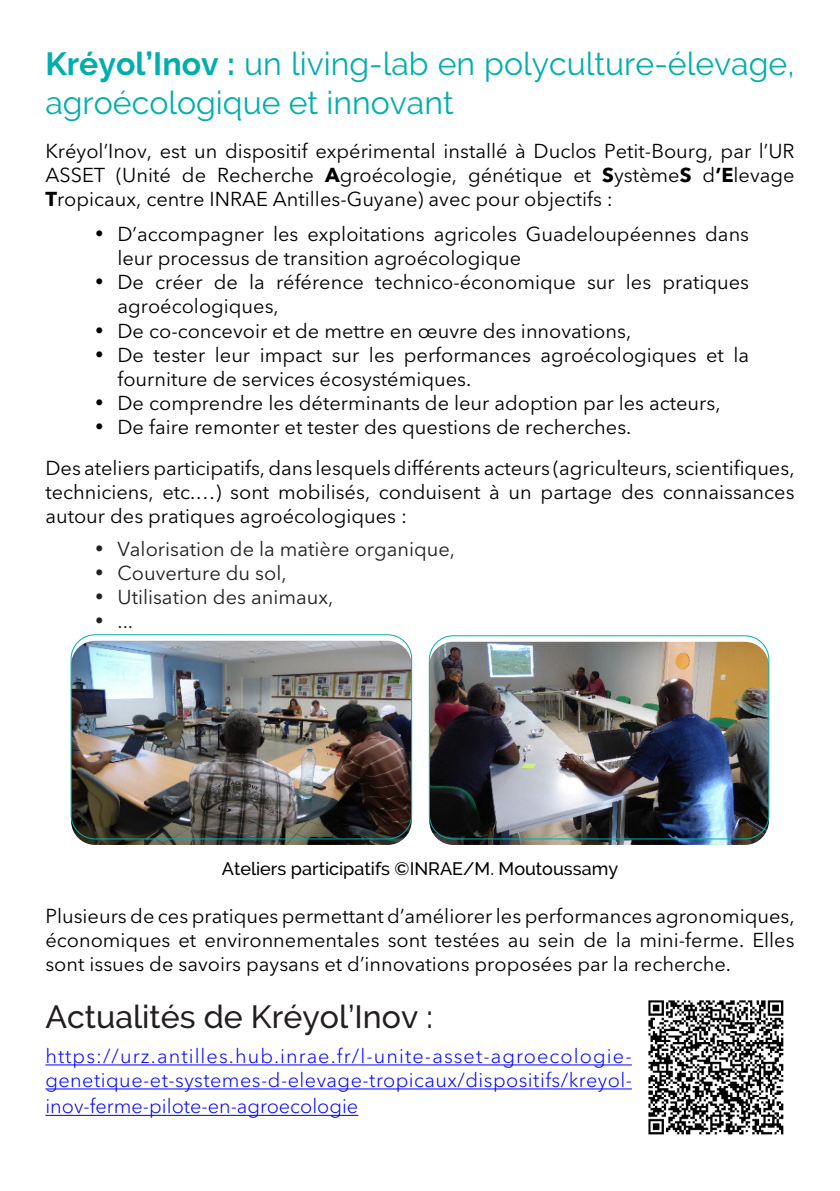
<style>
.page{position:relative;width:840px;height:1191px;background:#fff}
.page>*{position:absolute;margin:0;border:0;box-sizing:border-box;transform-origin:0 0}
.Heading_1{font:32px/38.4px "Raleway";color:#00afad}
.t1{font:500 32px "Raleway";color:#231f20}
.Body_Text{font:20px/24px "Avenir Next LT Pro";color:#000;text-align:justify}
.t2{font:300 20px/24px "Avenir Next LT Pro";letter-spacing:.025em;color:#00f}
.t3{font:20px "Avenir Next LT Pro";color:#231f20}
.t4{font:300 20px "Avenir Next LT Pro";color:#00f}
.t5{font:500 18px "Raleway";color:#000}
.s1{font-weight:700}
</style>
<div class="page">
<hr style="left:45px;top:1064px;width:586px;height:1px;background:#00f">
<hr style="left:45px;top:1088px;width:586px;height:1px;background:#00f">
<hr style="left:45px;top:1114px;width:313px;height:1px;background:#00f">
<img style="left:71px;top:641px;width:340px;height:204px">
<div style="left:71px;top:634px;width:341px;height:205px;border:1px solid #00afad;border-radius:24px"></div>
<img style="left:429px;top:642px;width:339px;height:203px">
<div style="left:428px;top:635px;width:341px;height:204px;border:1px solid #00afad;border-radius:24px"></div>
<img style="left:648px;top:1000px;width:136px;height:135px">
<p class="Heading_1" style="left:45px;top:45px;width:750px"><span class="s1">Kréyol’Inov :</span> un living-lab en polyculture-élevage, agroécologique et innovant</p>
<p class="Body_Text" style="left:45px;top:139px;width:750px">Kréyol’Inov, est un dispositif expérimental installé à Duclos Petit-Bourg, par l’UR ASSET (Unité de Recherche <span class="s1">A</span>groécologie, génétique et <span class="s1">S</span>ystème<span class="s1">S</span> d<span class="s1">’E</span>levage <span class="s1">T</span>ropicaux, centre INRAE Antilles-Guyane) avec pour objectifs :</p>
<p class="Body_Text" style="left:117px;top:222px;width:633px;text-indent:-23px">• D’accompagner les exploitations agricoles Guadeloupéennes dans leur processus de transition agroécologique</p>
<p class="Body_Text" style="left:117px;top:270px;width:632px;text-indent:-23px">• De créer de la référence technico-économique sur les pratiques agroécologiques,</p>
<p class="Body_Text" style="left:95px;top:318px;width:537px">• De co-concevoir et de mettre en œuvre des innovations,</p>
<p class="Body_Text" style="left:117px;top:342px;width:633px;text-indent:-23px">• De tester leur impact sur les performances agroécologiques et la fourniture de services écosystémiques.</p>
<p class="Body_Text" style="left:95px;top:390px;width:627px">• De comprendre les déterminants de leur adoption par les acteurs,</p>
<p class="Body_Text" style="left:95px;top:414px;width:538px">• De faire remonter et tester des questions de recherches.</p>
<p class="Body_Text" style="left:45px;top:455px;width:750px">Des ateliers participatifs, dans lesquels différents acteurs (agriculteurs, scientifiques, techniciens, etc.…) sont mobilisés, conduisent à un partage des connaissances autour des pratiques agroécologiques :</p>
<p class="t3" style="left:95px;top:537px;width:361px">• Valorisation de la matière organique,</p>
<p class="t3" style="left:95px;top:561px;width:193px">• Couverture du sol,</p>
<p class="t3" style="left:95px;top:585px;width:240px">• Utilisation des animaux,</p>
<p class="t3" style="left:95px;top:609px;width:40px">• ...</p>
<p class="t5" style="left:222px;top:858px;width:397px">Ateliers participatifs ©INRAE/M. Moutoussamy</p>
<p class="Body_Text" style="left:45px;top:904px;width:750px">Plusieurs de ces pratiques permettant d’améliorer les performances agronomiques, économiques et environnementales sont testées au sein de la mini-ferme. Elles sont issues de savoirs paysans et d’innovations proposées par la recherche.</p>
<p class="t1" style="left:45px;top:997px;width:389px">Actualités de Kréyol’Inov :</p>
<p class="t2" style="left:45px;top:1044px;width:587px">https://urz.antilles.hub.inrae.fr/l-unite-asset-agroecologie&shy;genetique-et-systemes-d-elevage-tropicaux/dispositifs/kreyol-</p>
<p class="t4" style="left:45px;top:1094px;width:314px">inov-ferme-pilote-en-agroecologie</p>
</div>
